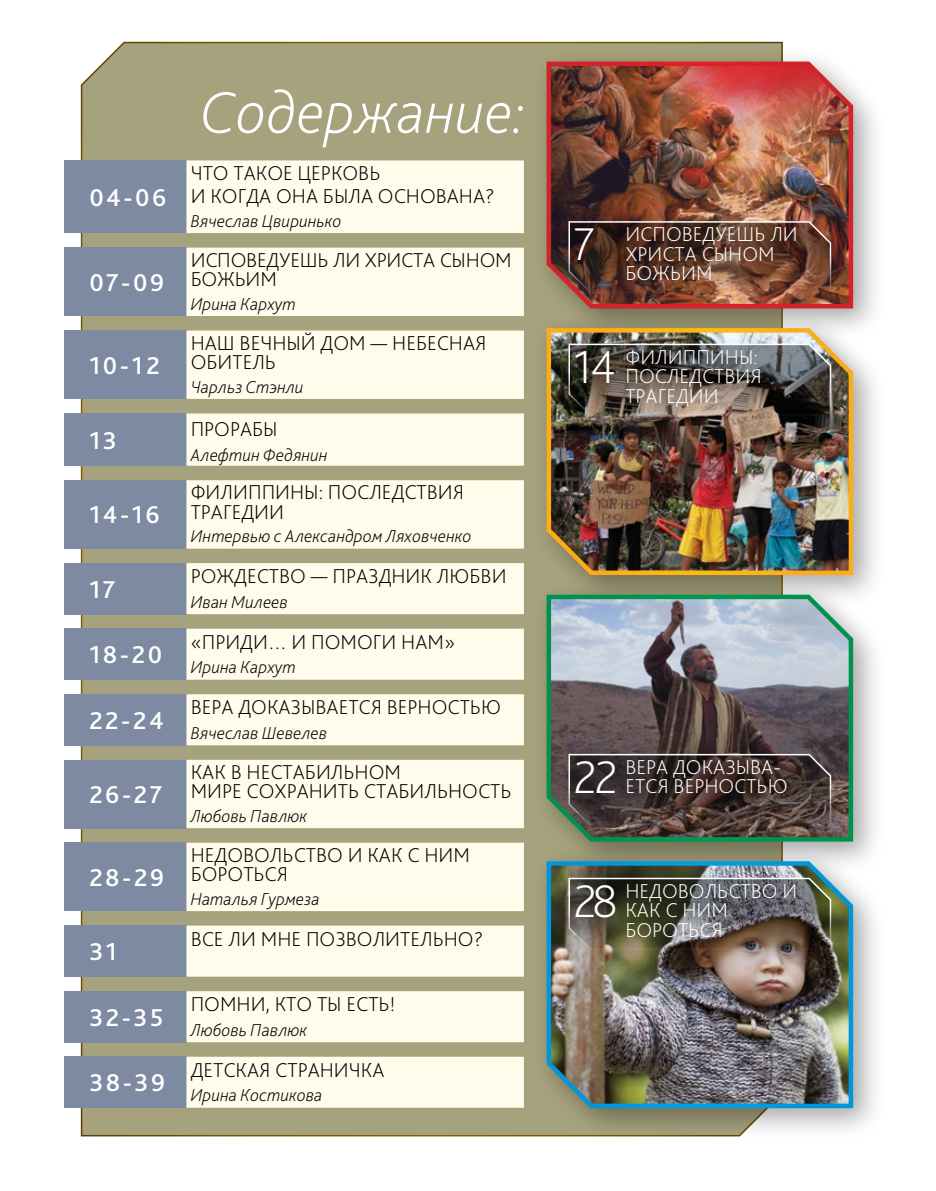
<style>
.page{position:relative;width:936px;height:1191px;background:#fff}
.page>*{position:absolute;margin:0;border:0;box-sizing:border-box;transform-origin:0 0}
.t1{font:italic 200 61.5px "Bliss Pro";color:#fff}
.t2{font:200 48px "Bliss Pro";color:#fff}
.t3{font:500 25.5px "Bliss Pro";letter-spacing:.1em;color:#fff}
.t4{font:200 21px/19.5px "Bliss Pro";color:#000}
.t5{font:200 21px/19.5px "Bliss Pro";color:#fff}
.t6{font:italic 200 18px "Bliss Pro";color:#000}
</style>
<div class="page">
<div style="left:80px;top:41px;width:703px;height:1096px;background:#a6a27d"></div>
<div style="left:531px;top:47px;width:355px;height:294px;background:#000;opacity:.35"></div>
<img style="left:544px;top:59px;width:311px;height:252px">
<div style="left:531px;top:313px;width:355px;height:295px;background:#000;opacity:.35"></div>
<img style="left:544px;top:326px;width:311px;height:251px">
<div style="left:531px;top:580px;width:355px;height:294px;background:#000;opacity:.35"></div>
<svg style="left:544px;top:592px;width:311px;height:252px;background:#7e8786"></svg>
<div style="left:531px;top:846px;width:355px;height:295px;background:#000;opacity:.35"></div>
<img style="left:544px;top:859px;width:311px;height:251px">
<img style="left:567px;top:220px;width:264px;height:74px">
<img style="left:567px;top:343px;width:264px;height:74px">
<svg style="left:567px;top:753px;width:264px;height:74px;background:#443734"></svg>
<img style="left:567px;top:877px;width:264px;height:73px">
<div style="left:64px;top:160px;width:122px;height:73px;background:#7e8aa2"></div>
<div style="left:186px;top:160px;width:338px;height:73px;background:#fffceb"></div>
<div style="left:64px;top:248px;width:122px;height:68px;background:#7e8aa2"></div>
<div style="left:186px;top:248px;width:338px;height:68px;background:#fffceb"></div>
<div style="left:64px;top:330px;width:122px;height:69px;background:#7e8aa2"></div>
<div style="left:186px;top:330px;width:338px;height:69px;background:#fffceb"></div>
<div style="left:64px;top:413px;width:122px;height:53px;background:#7e8aa2"></div>
<div style="left:186px;top:413px;width:338px;height:53px;background:#fffceb"></div>
<div style="left:64px;top:480px;width:122px;height:68px;background:#7e8aa2"></div>
<div style="left:186px;top:480px;width:338px;height:68px;background:#fffceb"></div>
<div style="left:64px;top:563px;width:122px;height:51px;background:#7e8aa2"></div>
<div style="left:186px;top:563px;width:338px;height:51px;background:#fffceb"></div>
<div style="left:64px;top:628px;width:122px;height:51px;background:#7e8aa2"></div>
<div style="left:186px;top:628px;width:338px;height:51px;background:#fffceb"></div>
<div style="left:64px;top:694px;width:122px;height:51px;background:#7e8aa2"></div>
<div style="left:186px;top:694px;width:338px;height:51px;background:#fffceb"></div>
<div style="left:64px;top:760px;width:122px;height:68px;background:#7e8aa2"></div>
<div style="left:186px;top:760px;width:338px;height:68px;background:#fffceb"></div>
<div style="left:64px;top:842px;width:122px;height:69px;background:#7e8aa2"></div>
<div style="left:186px;top:842px;width:338px;height:69px;background:#fffceb"></div>
<div style="left:64px;top:925px;width:122px;height:51px;background:#7e8aa2"></div>
<div style="left:186px;top:925px;width:338px;height:51px;background:#fffceb"></div>
<div style="left:64px;top:991px;width:122px;height:51px;background:#7e8aa2"></div>
<div style="left:186px;top:991px;width:338px;height:51px;background:#fffceb"></div>
<div style="left:64px;top:1056px;width:122px;height:51px;background:#7e8aa2"></div>
<div style="left:186px;top:1056px;width:338px;height:51px;background:#fffceb"></div>
<p class="t3" style="left:89px;top:181px;width:79px">04-06</p>
<p class="t3" style="left:89px;top:266px;width:76px">07-09</p>
<p class="t3" style="left:89px;top:349px;width:72px">10-12</p>
<p class="t3" style="left:89px;top:424px;width:29px">13</p>
<p class="t3" style="left:89px;top:499px;width:72px">14-16</p>
<p class="t3" style="left:89px;top:573px;width:28px">17</p>
<p class="t3" style="left:89px;top:639px;width:74px">18-20</p>
<p class="t3" style="left:89px;top:704px;width:76px">22-24</p>
<p class="t3" style="left:89px;top:778px;width:74px">26-27</p>
<p class="t3" style="left:89px;top:861px;width:76px">28-29</p>
<p class="t3" style="left:89px;top:936px;width:29px">31</p>
<p class="t3" style="left:89px;top:1001px;width:76px">32-35</p>
<p class="t3" style="left:89px;top:1067px;width:77px">38-39</p>
<h1 class="t1" style="left:200px;top:74px;width:326px">Содержание:</h1>
<p class="t4" style="left:191px;top:160px;width:305px;line-height:23.7px">ЧТО ТАКОЕ ЦЕРКОВЬ<br>И КОГДА ОНА БЫЛА ОСНОВАНА?</p>
<p class="t6" style="left:191px;top:209px;width:152px">Вячеслав Цвиринько</p>
<p class="t4" style="left:191px;top:249px;width:322px">ИСПОВЕДУЕШЬ ЛИ ХРИСТА СЫНОМ<br>БОЖЬИМ</p>
<p class="t6" style="left:191px;top:292px;width:107px">Ирина Кархут</p>
<p class="t4" style="left:191px;top:332px;width:297px">НАШ ВЕЧНЫЙ ДОМ — НЕБЕСНАЯ<br>ОБИТЕЛЬ</p>
<p class="t6" style="left:191px;top:375px;width:114px">Чарльз Стэнли</p>
<p class="t4" style="left:191px;top:419px;width:88px">ПРОРАБЫ</p>
<p class="t6" style="left:191px;top:444px;width:138px">Алефтин Федянин</p>
<p class="t4" style="left:191px;top:482px;width:275px">ФИЛИППИНЫ: ПОСЛЕДСТВИЯ<br>ТРАГЕДИИ</p>
<p class="t6" style="left:191px;top:525px;width:282px">Интервью с Александром Ляховченко</p>
<p class="t4" style="left:191px;top:566px;width:317px">РОЖДЕСТВО — ПРАЗДНИК ЛЮБВИ</p>
<p class="t6" style="left:191px;top:590px;width:99px">Иван Милеев</p>
<p class="t4" style="left:191px;top:631px;width:266px">«ПРИДИ… И ПОМОГИ НАМ»</p>
<p class="t6" style="left:191px;top:656px;width:107px">Ирина Кархут</p>
<p class="t4" style="left:191px;top:697px;width:312px">ВЕРА ДОКАЗЫВАЕТСЯ ВЕРНОСТЬЮ</p>
<p class="t6" style="left:191px;top:721px;width:138px">Вячеслав Шевелев</p>
<p class="t4" style="left:191px;top:761px;width:322px">КАК В НЕСТАБИЛЬНОМ<br>МИРЕ СОХРАНИТЬ СТАБИЛЬНОСТЬ</p>
<p class="t6" style="left:191px;top:804px;width:118px">Любовь Павлюк</p>
<p class="t4" style="left:191px;top:844px;width:281px">НЕДОВОЛЬСТВО И КАК С НИМ<br>БОРОТЬСЯ</p>
<p class="t6" style="left:191px;top:887px;width:130px">Наталья Гурмеза</p>
<p class="t4" style="left:191px;top:928px;width:294px">ВСЕ ЛИ МНЕ ПОЗВОЛИТЕЛЬНО?</p>
<p class="t4" style="left:191px;top:994px;width:206px">ПОМНИ, КТО ТЫ ЕСТЬ!</p>
<p class="t6" style="left:191px;top:1018px;width:118px">Любовь Павлюк</p>
<p class="t4" style="left:191px;top:1059px;width:195px">ДЕТСКАЯ СТРАНИЧКА</p>
<p class="t6" style="left:191px;top:1084px;width:133px">Ирина Костикова</p>
<h2 class="t2" style="left:573px;top:214px;width:23px">7</h2>
<p class="t5" style="left:625px;top:224px;width:174px">ИСПОВЕДУЕШЬ ЛИ<br>ХРИСТА СЫНОМ<br>БОЖЬИМ</p>
<h2 class="t2" style="left:573px;top:337px;width:43px">14</h2>
<p class="t5" style="left:625px;top:346px;width:138px">ФИЛИППИНЫ:<br>ПОСЛЕДСТВИЯ<br>ТРАГЕДИИ</p>
<h2 class="t2" style="left:573px;top:747px;width:46px">22</h2>
<p class="t5" style="left:625px;top:756px;width:164px">ВЕРА ДОКАЗЫВА-<br>ЕТСЯ ВЕРНОСТЬЮ</p>
<h2 class="t2" style="left:573px;top:871px;width:46px">28</h2>
<p class="t5" style="left:625px;top:880px;width:173px">НЕДОВОЛЬСТВО И<br>КАК С НИМ<br>БОРОТЬСЯ</p>
</div>
